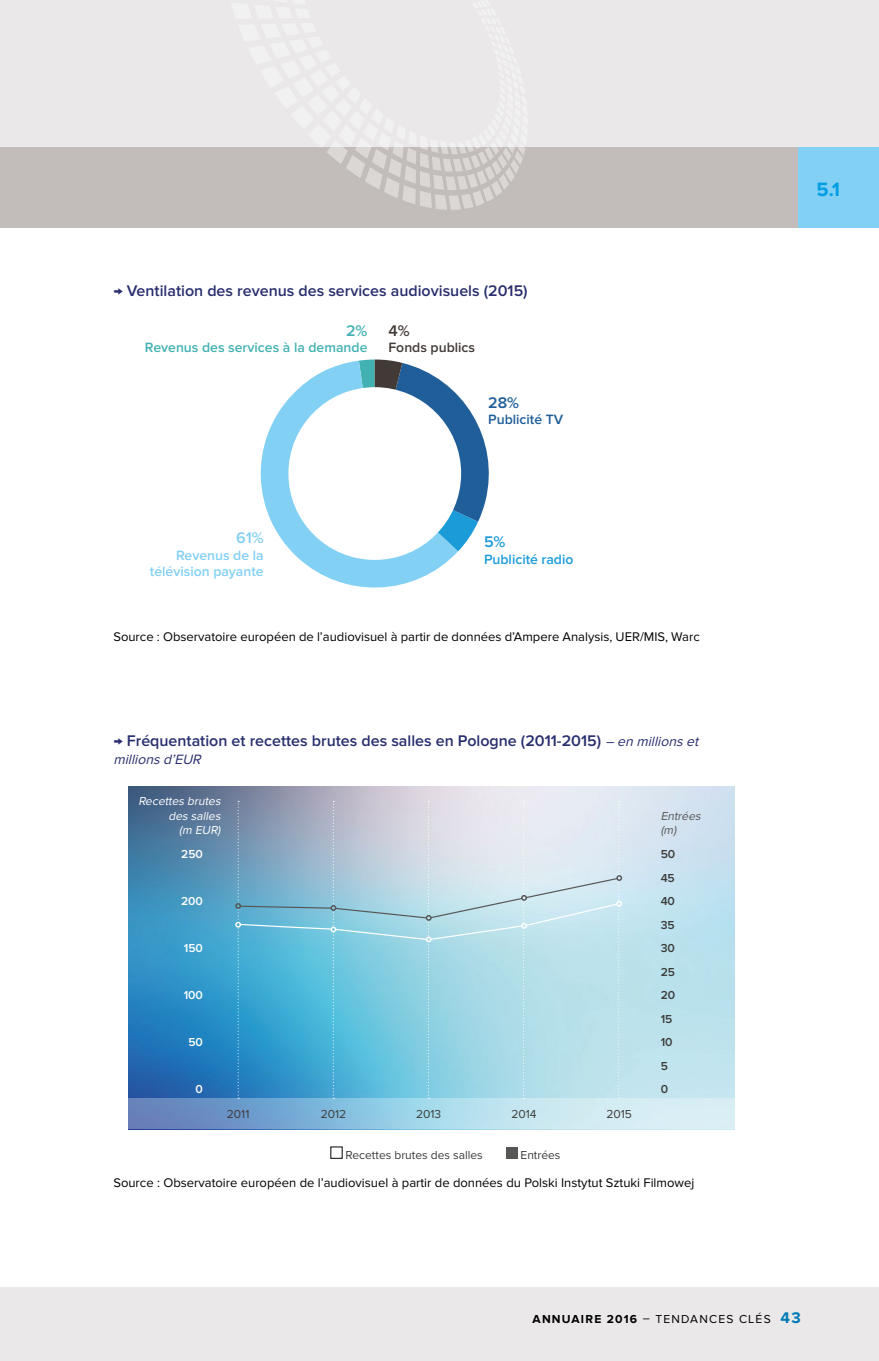
<style>
.page{position:relative;width:879px;height:1361px;background:#fff}
.page>*{position:absolute;margin:0;border:0;box-sizing:border-box;transform-origin:0 0}
.t1{font:700 20px "Proxima Nova";color:#009fe3}
.t2{font:600 16px "Proxima Nova";color:#292e6e}
.t3{font:600 16px "Proxima Nova";color:#1f5e98}
.t4{font:600 16px "Proxima Nova";color:#83d0f5}
.t5{font:600 16px "Proxima Nova";color:#423a36}
.t6{font:600 16px "Proxima Nova";color:#1b9cd8}
.t7{font:600 16px "Proxima Nova";color:#42b1b2}
.t8{font:600 14px/16px "Proxima Nova";color:#83d0f5;text-align:right}
.t9{font:600 14px "Proxima Nova";color:#42b1b2}
.t10{font:600 14px "Proxima Nova";color:#1b9cd8}
.t11{font:italic 14px "Proxima Nova";color:#292e6e}
.t12{font:600 14px "Proxima Nova";color:#423a36}
.t13{font:600 14px "Proxima Nova";color:#1f5e98}
.t14{font:13px "Proxima Nova";color:#000}
.t15{font:12px "Proxima Nova";color:#3c3c3b}
.t16{font:italic 12px/14.4px "Proxima Nova";color:#fff;text-align:right}
.t17{font:12px "Proxima Nova";letter-spacing:.1em;color:#000}
.t18{font:600 12px/23.4px "Proxima Nova";color:#3c3c3b}
.t19{font:600 12px "Proxima Nova";color:#fff}
.t20{font:italic 12px/14.4px "Proxima Nova";color:#575756}
.s1{font-weight:400;font-style:italic;font-size:14px}
.s2{font-weight:700}
.s3{font-weight:700;font-size:16px;color:#017ab7}
</style>
<div class="page">
<svg style="left:260px;top:361px;width:198px;height:227px;fill:#83d0f5"></svg>
<svg style="left:359px;top:359px;width:130px;height:192px"></svg>
<div style="left:288px;top:387px;width:173px;height:173px;background:#fff;border-radius:50%"></div>
<img style="left:129px;top:787px;width:606px;height:312px">
<svg style="left:235px;top:801px;width:387px;height:297px;background:#9ccddf"></svg>
<svg style="left:128px;top:1099px;width:607px;height:30px;background:#a2c8e1"></svg>
<div style="left:506px;top:1147px;width:11px;height:11px;background:#575756"></div>
<div style="left:0;top:1287px;width:879px;height:74px;background:#eae8e8"></div>
<div style="left:0;top:0;width:879px;height:227px;background:#eae8e8"></div>
<div style="left:0;top:147px;width:879px;height:80px;background:#c2bdbb"></div>
<div style="left:798px;top:147px;width:81px;height:80px;background:#83d0f5"></div>
<svg style="left:321px;top:147px;width:204px;height:63px"></svg>
<p class="t2" style="left:113px;top:282px;width:416px">→ Ventilation des revenus des services audiovisuels (2015)</p>
<p class="t7" style="left:346px;top:321px;width:23px">2%</p>
<p class="t9" style="left:145px;top:340px;width:224px">Revenus des services à la demande</p>
<p class="t5" style="left:388px;top:321px;width:23px">4%</p>
<p class="t12" style="left:388px;top:340px;width:88px">Fonds publics</p>
<p class="t3" style="left:488px;top:393px;width:32px">28%</p>
<p class="t13" style="left:488px;top:412px;width:77px">Publicité TV</p>
<p class="t4" style="left:236px;top:529px;width:29px">61%</p>
<p class="t8" style="left:150px;top:547px;width:115px">Revenus de la télévision payante</p>
<p class="t6" style="left:484px;top:533px;width:23px">5%</p>
<p class="t10" style="left:484px;top:551px;width:91px">Publicité radio</p>
<p class="t14" style="left:113px;top:629px;width:588px">Source : Observatoire européen de l’audiovisuel à partir de données d’Ampere Analysis, UER/MIS, Warc</p>
<p class="t2" style="left:113px;top:731px;width:590px">→ Fréquentation et recettes brutes des salles en Pologne (2011-2015) <span class="s1">– en millionset</span></p>
<p class="t11" style="left:113px;top:751px;width:93px">millionsd’EUR</p>
<p class="t16" style="left:138px;top:794px;width:86px">Recettes brutes des salles<br>(m EUR)</p>
<p class="t20" style="left:660px;top:809px;width:44px">Entrées (m)</p>
<p class="t19" style="left:181px;top:847px;width:23px">250</p>
<p class="t18" style="left:660px;top:843px;width:16px">50</p>
<p class="t19" style="left:181px;top:894px;width:23px">200</p>
<p class="t18" style="left:660px;top:890px;width:16px">40<br>35</p>
<p class="t19" style="left:184px;top:941px;width:21px">150</p>
<p class="t18" style="left:660px;top:937px;width:16px">30<br>25</p>
<p class="t19" style="left:184px;top:988px;width:21px">100</p>
<p class="t18" style="left:660px;top:984px;width:16px">20<br>15</p>
<p class="t19" style="left:188px;top:1035px;width:16px">50</p>
<p class="t18" style="left:660px;top:1031px;width:13px">10<br>5</p>
<p class="t19" style="left:196px;top:1082px;width:9px">0</p>
<p class="t18" style="left:660px;top:1078px;width:9px">0</p>
<p class="t18" style="left:660px;top:866px;width:16px">45</p>
<p class="t15" style="left:227px;top:1106px;width:24px">2011</p>
<p class="t15" style="left:321px;top:1106px;width:27px">2012</p>
<p class="t15" style="left:416px;top:1106px;width:27px">2013</p>
<p class="t15" style="left:511px;top:1106px;width:27px">2014</p>
<p class="t15" style="left:606px;top:1106px;width:27px">2015</p>
<p class="t15" style="left:345px;top:1147px;width:139px">Recettes brutes des salles</p>
<p class="t15" style="left:520px;top:1147px;width:42px">Entrées</p>
<p class="t14" style="left:113px;top:1175px;width:582px">Source : Observatoire européen de l’audiovisuel à partir de données du Polski Instytut Sztuki Filmowej</p>
<h1 class="t1" style="left:816px;top:177px;width:25px">5.1</h1>
<p class="t17" style="left:532px;top:1311px;width:270px"><span class="s2">ANNUAIRE 2016</span> – TENDANCES CLÉS <span class="s3">43</span></p>
</div>
